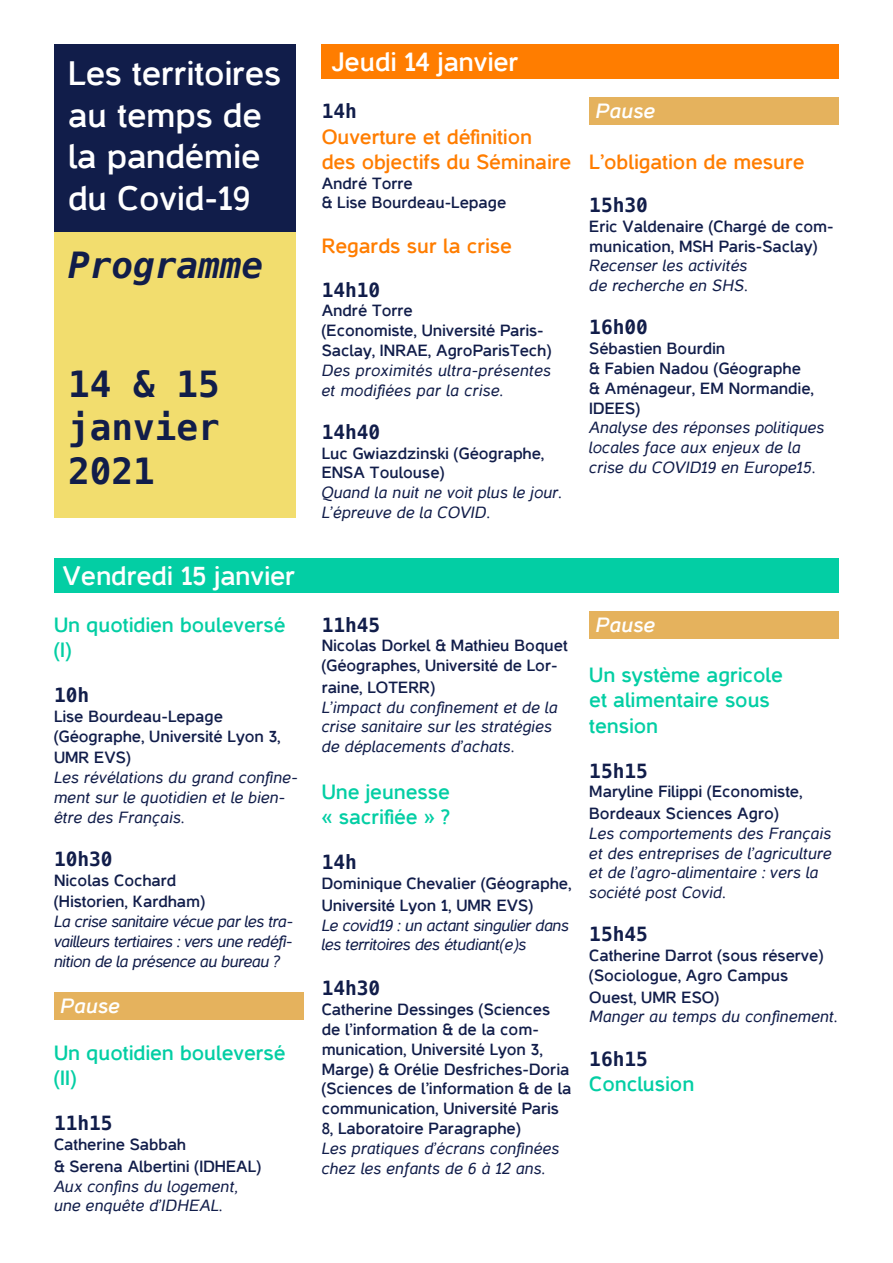
<style>
.page{position:relative;width:893px;height:1263px;background:#fff}
.page>*{position:absolute;margin:0;border:0;box-sizing:border-box;transform-origin:0 0}
.t1{font:700 36px "Menlo";color:#111d4a}
.t2{font:italic 700 36px "Menlo";color:#111d4a}
.t3{font:700 34.5px "Casper";color:#fff}
.t4{font:700 27px "Casper";color:#fff}
.t5{font:700 21px/25.2px "Casper";color:#03cea4}
.t6{font:700 21px/25.2px "Casper";color:#ff7d00}
.t7{font:italic 700 21px "Casper";color:#fff}
.t8{font:700 19.5px "Menlo";color:#111d4a}
.t9{font:700 16.5px/19.8px "Casper";color:#111d4a}
.t10{font:italic 16.5px/19.8px "Casper";color:#111d4a}
.t11{font:italic 16.5px/19.8px "Casper";letter-spacing:-.025em;color:#111d4a}
</style>
<div class="page">
<div style="left:589px;top:98px;width:250px;height:27px;background:#e5b25d"></div>
<div style="left:589px;top:611px;width:250px;height:27px;background:#e5b25d"></div>
<div style="left:54px;top:992px;width:250px;height:27px;background:#e5b25d"></div>
<div style="left:54px;top:231px;width:241px;height:287px;background:#f2dd6e"></div>
<div style="left:322px;top:44px;width:517px;height:35px;background:#ff7d00"></div>
<div style="left:54px;top:558px;width:785px;height:35px;background:#03cea4"></div>
<div style="left:54px;top:44px;width:241px;height:187px;background:#111d4a"></div>
<p class="t3" style="left:68px;top:55px;width:215px">Les territoires</p>
<p class="t3" style="left:68px;top:96px;width:195px">au temps de</p>
<p class="t3" style="left:68px;top:138px;width:194px">la pandémie</p>
<p class="t3" style="left:68px;top:179px;width:184px">du Covid-19</p>
<p class="t2" style="left:68px;top:240px;width:197px">Programme</p>
<p class="t1" style="left:68px;top:359px;width:153px">14 &amp; 15</p>
<p class="t1" style="left:68px;top:402px;width:153px">janvier</p>
<p class="t1" style="left:68px;top:446px;width:88px">2021</p>
<p class="t4" style="left:62px;top:561px;width:234px">Vendredi 15 janvier</p>
<p class="t5" style="left:54px;top:612px;width:233px">Un quotidien bouleversé (I)</p>
<p class="t8" style="left:54px;top:681px;width:37px">10h</p>
<p class="t9" style="left:54px;top:706px;width:170px">Lise Bourdeau-Lepage</p>
<p class="t9" style="left:54px;top:725px;width:228px;line-height:21.6px">(Géographe, Université Lyon 3,<br>UMR EVS)</p>
<p class="t10" style="left:54px;top:767px;width:245px">Les révélations du grand confine&shy;ment sur le quotidien et le bien&shy;être des Français.</p>
<p class="t8" style="left:54px;top:845px;width:60px">10h30</p>
<p class="t9" style="left:54px;top:870px;width:124px">Nicolas Cochard</p>
<p class="t9" style="left:54px;top:892px;width:152px">(Historien, Kardham)</p>
<p class="t10" style="left:54px;top:911px;width:241px;text-align:justify">La crise sanitaire vécue par les tra&shy;vailleurs tertiaires : vers une redéfi&shy;nition de la présence au bureau ?</p>
<p class="t7" style="left:60px;top:995px;width:61px">Pause</p>
<p class="t5" style="left:54px;top:1040px;width:233px">Un quotidien bouleversé (II)</p>
<p class="t8" style="left:54px;top:1110px;width:60px">11h15</p>
<p class="t9" style="left:54px;top:1135px;width:134px">Catherine Sabbah</p>
<p class="t9" style="left:54px;top:1156px;width:209px">&amp; Serena Albertini (IDHEAL)</p>
<p class="t10" style="left:54px;top:1176px;width:185px">Aux confins du logement,</p>
<p class="t10" style="left:54px;top:1196px;width:170px">une enquête d’IDHEAL.</p>
<p class="t4" style="left:332px;top:47px;width:188px">Jeudi 14 janvier</p>
<p class="t8" style="left:322px;top:98px;width:37px">14h</p>
<p class="t6" style="left:322px;top:124px;width:251px">Ouverture et définition<br>des objectifs du Séminaire</p>
<p class="t9" style="left:322px;top:173px;width:93px">André Torre</p>
<p class="t9" style="left:322px;top:193px;width:186px">&amp; Lise Bourdeau-Lepage</p>
<p class="t6" style="left:322px;top:234px;width:192px">Regards sur la crise</p>
<p class="t8" style="left:322px;top:276px;width:60px">14h10</p>
<p class="t9" style="left:322px;top:301px;width:93px">André Torre</p>
<p class="t9" style="left:322px;top:321px;width:231px">(Economiste, Université Paris-<br>Saclay, INRAE, AgroParisTech)</p>
<p class="t10" style="left:322px;top:360px;width:231px">Des proximités ultra-présentes</p>
<p class="t10" style="left:322px;top:380px;width:183px">et modifiées par la crise.</p>
<p class="t8" style="left:322px;top:418px;width:60px">14h40</p>
<p class="t9" style="left:322px;top:443px;width:224px">Luc Gwiazdzinski (Géographe,<br>ENSA Toulouse)</p>
<p class="t10" style="left:322px;top:483px;width:241px">Quand la nuit ne voit plus le jour.<br>L’épreuve de la COVID.</p>
<p class="t7" style="left:596px;top:100px;width:61px">Pause</p>
<p class="t6" style="left:589px;top:149px;width:217px">L’obligation de mesure</p>
<p class="t8" style="left:589px;top:191px;width:60px">15h30</p>
<p class="t9" style="left:589px;top:216px;width:246px">Eric Valdenaire (Chargé de com&shy;munication, MSH Paris-Saclay)</p>
<p class="t10" style="left:589px;top:256px;width:160px">Recenser les activités</p>
<p class="t10" style="left:589px;top:276px;width:160px">de recherche en SHS.</p>
<p class="t8" style="left:589px;top:314px;width:60px">16h00</p>
<p class="t9" style="left:589px;top:339px;width:137px">Sébastien Bourdin</p>
<p class="t9" style="left:589px;top:359px;width:226px">&amp; Fabien Nadou (Géographe &amp; Aménageur, EM Normandie,<br>IDEES)</p>
<p class="t10" style="left:589px;top:418px;width:237px">Analyse des réponses politiques locales face aux enjeux de la crise du COVID19 en Europe15.</p>
<p class="t8" style="left:322px;top:611px;width:60px">11h45</p>
<p class="t9" style="left:322px;top:636px;width:248px">Nicolas Dorkel &amp; Mathieu Boquet (Géographes, Université de Lor-</p>
<p class="t9" style="left:322px;top:677px;width:115px">raine, LOTERR)</p>
<p class="t10" style="left:322px;top:697px;width:238px">L’impact du confinement et de la crise sanitaire sur les stratégies de déplacements d’achats.</p>
<p class="t5" style="left:322px;top:779px;width:130px">Une jeunesse</p>
<p class="t5" style="left:322px;top:805px;width:130px">« sacrifiée » ?</p>
<p class="t8" style="left:322px;top:849px;width:37px">14h</p>
<p class="t9" style="left:322px;top:873px;width:251px;line-height:21.6px">Dominique Chevalier (Géographe,<br>Université Lyon 1, UMR EVS)</p>
<p class="t11" style="left:322px;top:915px;width:249px">Le covid19 : un actant singulier dans les territoires des étudiant(e)s</p>
<p class="t8" style="left:322px;top:975px;width:60px">14h30</p>
<p class="t9" style="left:322px;top:1000px;width:251px">Catherine Dessinges (Sciences de l’information &amp; de la com&shy;munication, Université Lyon 3,<br>Marge) &amp; Orélie Desfriches-Doria (Sciences de l’information &amp; de la communication, Université Paris<br>8, Laboratoire Paragraphe)</p>
<p class="t10" style="left:322px;top:1138px;width:239px">Les pratiques d’écrans confinées chez les enfants de 6 à 12 ans.</p>
<p class="t7" style="left:596px;top:613px;width:61px">Pause</p>
<p class="t5" style="left:589px;top:662px;width:195px">Un système agricole</p>
<p class="t5" style="left:589px;top:688px;width:182px">et alimentaire sous</p>
<p class="t5" style="left:589px;top:713px;width:70px">tension</p>
<p class="t8" style="left:589px;top:757px;width:60px">15h15</p>
<p class="t9" style="left:589px;top:781px;width:215px;line-height:21.6px">Maryline Filippi (Economiste,<br>Bordeaux Sciences Agro)</p>
<p class="t10" style="left:589px;top:823px;width:244px">Les comportements des Français et des entreprises de l’agriculture et de l’agro-alimentaire : vers la société post Covid.</p>
<p class="t8" style="left:589px;top:921px;width:60px">15h45</p>
<p class="t9" style="left:589px;top:946px;width:236px">Catherine Darrot (sous réserve) (Sociologue, Agro Campus</p>
<p class="t9" style="left:589px;top:987px;width:131px">Ouest, UMR ESO)</p>
<p class="t10" style="left:589px;top:1007px;width:249px">Manger au temps du confinement.</p>
<p class="t8" style="left:589px;top:1045px;width:60px">16h15</p>
<p class="t5" style="left:589px;top:1071px;width:106px">Conclusion</p>
</div>
